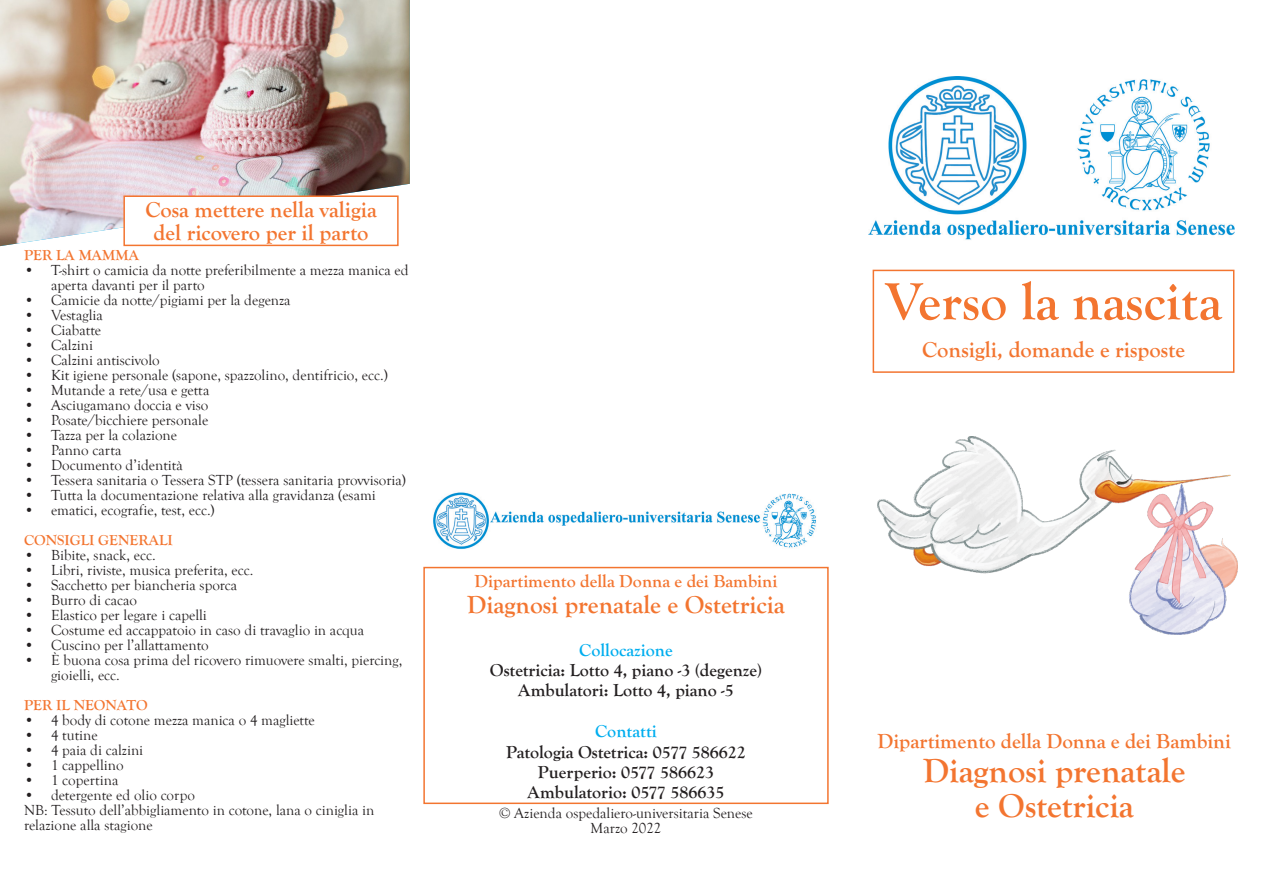
<style>
.page{position:relative;width:1263px;height:893px;background:#fff}
.page>*{position:absolute;margin:0;border:0;box-sizing:border-box;transform-origin:0 0}
.Elenchi_puntati{font:700 54px "Goudy Old Style T";color:#f37530}
.Elenchi_puntati-2{font:700 34.5px "Goudy Old Style T";color:#f37530}
.Elenchi_puntati-3{font:700 25.5px "Goudy Old Style T";color:#f37530}
.Elenchi_puntati-4{font:700 22.5px "Goudy Old Style T";color:#f37530}
.Elenchi_puntati-5{font:700 21px "Goudy Old Style T";color:#f37530}
.Elenchi_puntati-6{font:700 18px "Goudy Old Style T";color:#231f20}
.Elenchi_puntati-7{font:700 18px "Goudy Old Style T";color:#f37530}
.Elenchi_puntati-8{font:700 18px "Goudy Old Style T";color:#00aeef}
.Corpo_del_testo{font:15px/15px "Goudy Old Style T";color:#231f20}
.Elenchi_puntati-9{font:15px "Goudy Old Style T";color:#231f20}
.Corpo_del_testo-2{font:700 15px "Goudy Old Style T";color:#f37530}
</style>
<div class="page">
<img style="left:0;top:0;width:410px;height:246px">
<div style="left:873px;top:270px;width:361px;height:103px;border:2px solid #f37530"></div>
<img style="left:868px;top:76px;width:366px;height:164px">
<img style="left:877px;top:436px;width:361px;height:198px">
<div style="left:423px;top:567px;width:406px;height:237px;border:2px solid #f37530"></div>
<img style="left:433px;top:492px;width:383px;height:57px">
<div style="left:124px;top:196px;width:274px;height:49px;background:#fff"></div>
<div style="left:123px;top:195px;width:276px;height:51px;border:2px solid #f37530"></div>
<p class="Elenchi_puntati-4" style="left:145px;top:197px;width:233px">Cosa mettere nella valigia</p>
<p class="Elenchi_puntati-4" style="left:154px;top:219px;width:216px">del ricovero per il parto</p>
<p class="Corpo_del_testo-2" style="left:24px;top:246px;width:117px">PER LA MAMMA</p>
<p class="Corpo_del_testo" style="left:51px;top:262px;width:359px;text-indent:-27px">• T-shirt o camicia da notte preferibilmente a mezza manica ed aperta davanti per il parto</p>
<p class="Corpo_del_testo" style="left:24px;top:292px;width:268px">• Camicie da notte/pigiami per la degenza</p>
<p class="Corpo_del_testo" style="left:24px;top:307px;width:80px">• Vestaglia</p>
<p class="Corpo_del_testo" style="left:24px;top:322px;width:79px">• Ciabatte</p>
<p class="Corpo_del_testo" style="left:24px;top:337px;width:71px">• Calzini</p>
<p class="Corpo_del_testo" style="left:24px;top:352px;width:137px">• Calzini antiscivolo</p>
<p class="Corpo_del_testo" style="left:24px;top:367px;width:366px">• Kit igiene personale (sapone, spazzolino, dentifricio, ecc.)</p>
<p class="Corpo_del_testo" style="left:24px;top:382px;width:187px">• Mutande a rete/usa e getta</p>
<p class="Corpo_del_testo" style="left:24px;top:397px;width:186px">• Asciugamano doccia e viso</p>
<p class="Corpo_del_testo" style="left:24px;top:412px;width:186px">• Posate/bicchiere personale</p>
<p class="Corpo_del_testo" style="left:24px;top:427px;width:155px">• Tazza per la colazione</p>
<p class="Corpo_del_testo" style="left:24px;top:442px;width:99px">• Panno carta</p>
<p class="Corpo_del_testo" style="left:24px;top:457px;width:160px">• Documento d’identità</p>
<p class="Corpo_del_testo" style="left:24px;top:472px;width:384px">• Tessera sanitaria o Tessera STP (tessera sanitaria provvisoria)</p>
<p class="Corpo_del_testo" style="left:24px;top:487px;width:353px">• Tutta la documentazione relativa alla gravidanza (esami</p>
<p class="Corpo_del_testo" style="left:24px;top:502px;width:192px">• ematici, ecografie, test, ecc.)</p>
<p class="Corpo_del_testo-2" style="left:24px;top:531px;width:150px">CONSIGLI GENERALI</p>
<p class="Corpo_del_testo" style="left:24px;top:547px;width:133px">• Bibite, snack, ecc.</p>
<p class="Corpo_del_testo" style="left:24px;top:562px;width:231px">• Libri, riviste, musica preferita, ecc.</p>
<p class="Corpo_del_testo" style="left:24px;top:577px;width:215px">• Sacchetto per biancheria sporca</p>
<p class="Corpo_del_testo" style="left:24px;top:592px;width:115px">• Burro di cacao</p>
<p class="Corpo_del_testo" style="left:24px;top:607px;width:184px">• Elastico per legare i capelli</p>
<p class="Corpo_del_testo" style="left:24px;top:622px;width:342px">• Costume ed accappatoio in caso di travaglio in acqua</p>
<p class="Corpo_del_testo" style="left:24px;top:637px;width:186px">• Cuscino per l’allattamento</p>
<p class="Corpo_del_testo" style="left:51px;top:652px;width:353px;text-indent:-27px">• È buona cosa prima del ricovero rimuovere smalti, piercing, gioielli, ecc.</p>
<p class="Corpo_del_testo-2" style="left:24px;top:696px;width:125px">PER IL NEONATO</p>
<p class="Corpo_del_testo" style="left:24px;top:712px;width:292px">• 4 body di cotone mezza manica o 4 magliette</p>
<p class="Corpo_del_testo" style="left:24px;top:727px;width:75px">• 4 tutine</p>
<p class="Corpo_del_testo" style="left:24px;top:742px;width:121px">• 4 paia di calzini</p>
<p class="Corpo_del_testo" style="left:24px;top:757px;width:101px">• 1 cappellino</p>
<p class="Corpo_del_testo" style="left:24px;top:772px;width:96px">• 1 copertina</p>
<p class="Corpo_del_testo" style="left:24px;top:787px;width:173px">• detergente ed olio corpo</p>
<p class="Corpo_del_testo" style="left:24px;top:802px;width:352px">NB: Tessuto dell’abbigliamento in cotone, lana o ciniglia in</p>
<p class="Corpo_del_testo" style="left:24px;top:817px;width:130px">relazione alla stagione</p>
<p class="Elenchi_puntati-7" style="left:475px;top:571px;width:304px">Dipartimento della Donna e dei Bambini</p>
<p class="Elenchi_puntati-3" style="left:467px;top:590px;width:319px">Diagnosi prenatale e Ostetricia</p>
<p class="Elenchi_puntati-8" style="left:579px;top:639px;width:95px">Collocazione</p>
<p class="Elenchi_puntati-6" style="left:490px;top:660px;width:274px">Ostetricia: Lotto 4, piano -3 (degenze)</p>
<p class="Elenchi_puntati-6" style="left:518px;top:680px;width:217px">Ambulatori: Lotto 4, piano -5</p>
<p class="Elenchi_puntati-8" style="left:595px;top:721px;width:63px">Contatti</p>
<p class="Elenchi_puntati-6" style="left:506px;top:741px;width:241px">Patologia Ostetrica: 0577 586622</p>
<p class="Elenchi_puntati-6" style="left:538px;top:762px;width:178px">Puerperio: 0577 586623</p>
<p class="Elenchi_puntati-6" style="left:528px;top:782px;width:198px">Ambulatorio: 0577 586635</p>
<p class="Elenchi_puntati-9" style="left:499px;top:804px;width:255px">© Azienda ospedaliero-universitaria Senese</p>
<p class="Elenchi_puntati-9" style="left:591px;top:819px;width:72px">Marzo 2022</p>
<p class="Elenchi_puntati" style="left:885px;top:271px;width:338px">Verso la nascita</p>
<p class="Elenchi_puntati-4" style="left:922px;top:337px;width:264px">Consigli, domande e risposte</p>
<p class="Elenchi_puntati-5" style="left:878px;top:729px;width:355px">Dipartimento della Donna e dei Bambini</p>
<p class="Elenchi_puntati-2" style="left:923px;top:751px;width:264px">Diagnosi prenatale</p>
<p class="Elenchi_puntati-2" style="left:975px;top:786px;width:160px">e Ostetricia</p>
</div>
